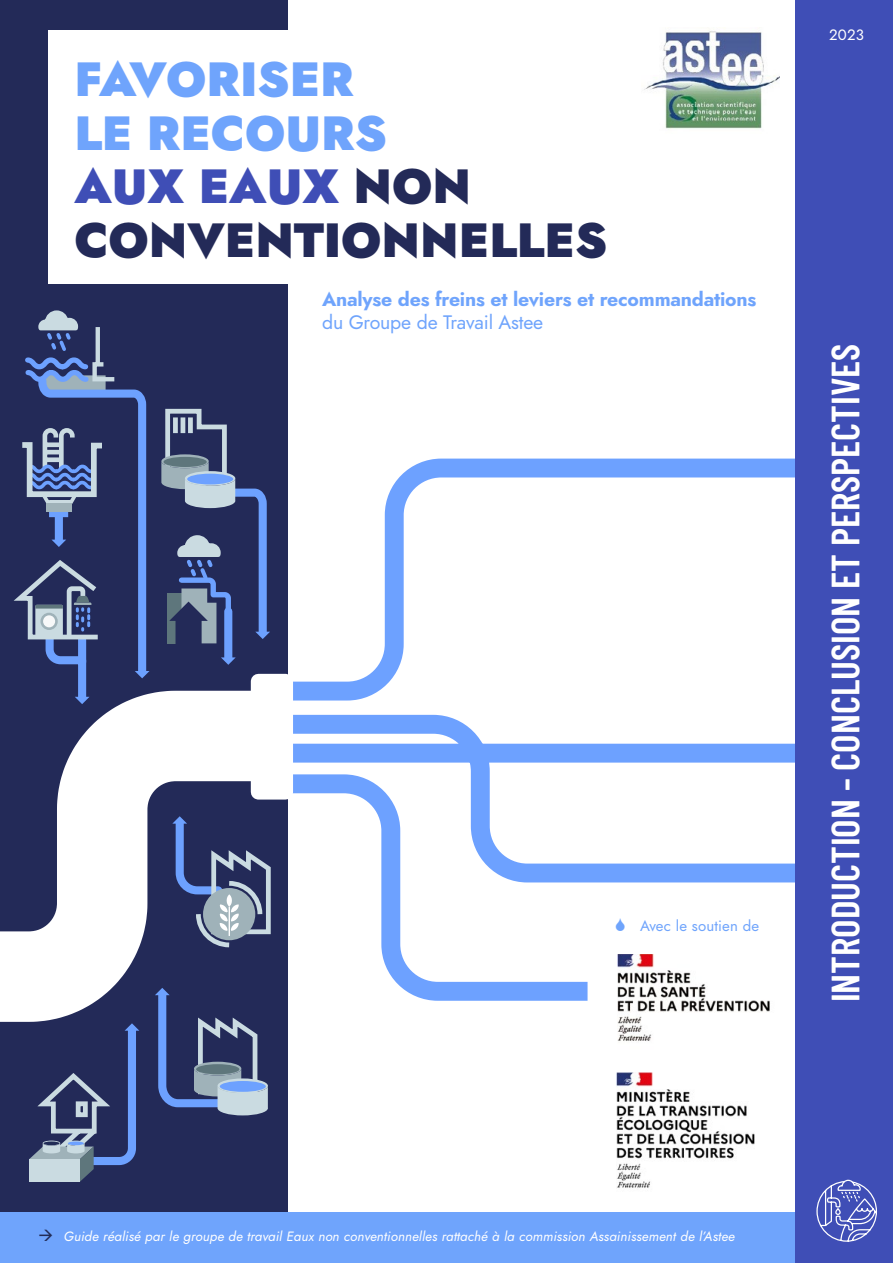
<style>
.page{position:relative;width:893px;height:1263px;background:#fff}
.page>*{position:absolute;margin:0;border:0;box-sizing:border-box;transform-origin:0 0}
.t1{font:900 48px/53.6px "Jost";color:#232a58}
.t2{font:600 39.3px "Barlow Condensed";color:#fff}
.t3{font:700 19.5px "Jost";letter-spacing:-.01em;color:#6fa4fc}
.t4{font:19.5px "Jost";letter-spacing:-.01em;color:#6fa4fc}
.t5{font:15px "Jost";letter-spacing:.01em;color:#6fa4fc}
.t6{font:15px "Jost";color:#fff}
.t7{font:italic 13.5px "Jost";letter-spacing:.01em;color:#fff}
.s1{color:#6fa4fc}
.s2{color:#3f4eb6}
</style>
<div class="page">
<div style="left:0;top:0;width:288px;height:1263px;background:#232a58"></div>
<svg style="left:29px;top:1067px;width:107px;height:115px"></svg>
<svg style="left:67px;top:1140px;width:18px;height:6px"></svg>
<svg style="left:68px;top:1141px;width:16px;height:4px"></svg>
<svg style="left:0;top:645px;width:271px;height:422px"></svg>
<svg style="left:154px;top:986px;width:114px;height:129px"></svg>
<svg style="left:218px;top:1078px;width:50px;height:15px"></svg>
<div style="left:220px;top:1081px;width:46px;height:11px;background:#6da1ff;border-radius:50%"></div>
<svg style="left:172px;top:814px;width:99px;height:136px"></svg>
<hr style="left:229px;top:906px;width:1px;height:30px;background:#fff">
<div style="left:224px;top:611px;width:8px;height:47px;background:#6da1ff"></div>
<svg style="left:221px;top:657px;width:15px;height:8px"></svg>
<svg style="left:271px;top:458px;width:524px;height:543px"></svg>
<svg style="left:7px;top:310px;width:143px;height:396px"></svg>
<div style="left:251px;top:674px;width:42px;height:125px;background:#fff"></div>
<svg style="left:161px;top:408px;width:109px;height:236px"></svg>
<svg style="left:185px;top:471px;width:50px;height:15px"></svg>
<div style="left:187px;top:474px;width:46px;height:10px;background:#6da1ff;border-radius:50%"></div>
<div style="left:173px;top:417px;width:5px;height:16px;background:#cadbe1"></div>
<hr style="left:181px;top:417px;width:4px;height:16px;background:#cadbe1">
<div style="left:188px;top:417px;width:5px;height:16px;background:#cadbe1"></div>
<div style="left:0;top:1212px;width:893px;height:51px;background:#6fa4fc"></div>
<div style="left:48px;top:30px;width:620px;height:254px;background:#fff"></div>
<div style="left:795px;top:0;width:98px;height:1263px;background:#3f4eb6"></div>
<img style="left:644px;top:31px;width:135px;height:98px">
<img style="left:616px;top:1073px;width:139px;height:115px">
<img style="left:606px;top:954px;width:175px;height:87px">
<svg style="left:816px;top:1179px;width:61px;height:63px"></svg>
<svg style="left:616px;top:918px;width:9px;height:13px"></svg>
<h1 class="t1" style="left:74px;top:53px;width:534px"><span class="s1">FAVORISER<br>LE RECOURS<br></span><span class="s2">AUX EAUX</span> NON<br>CONVENTIONNELLES</h1>
<h3 class="t3" style="left:322px;top:286px;width:436px">Analyse des freins et leviers et recommandations</h3>
<h3 class="t4" style="left:322px;top:309px;width:223px">du Groupe de Travail Astee</h3>
<p class="t5" style="left:640px;top:915px;width:121px">Avec le soutien de</p>
<p class="t6" style="left:829px;top:25px;width:36px">2023</p>
<h2 class="t2" style="left:817px;top:1002px;width:660px;rotate:-90deg">INTRODUCTION - CONCLUSION ET PERSPECTIVES</h2>
<p class="t7" style="left:64px;top:1227px;width:673px">Guide réalisé par le groupe de travail Eaux non conventionnelles rattaché à la commission Assainissement de l’Astee</p>
</div>
